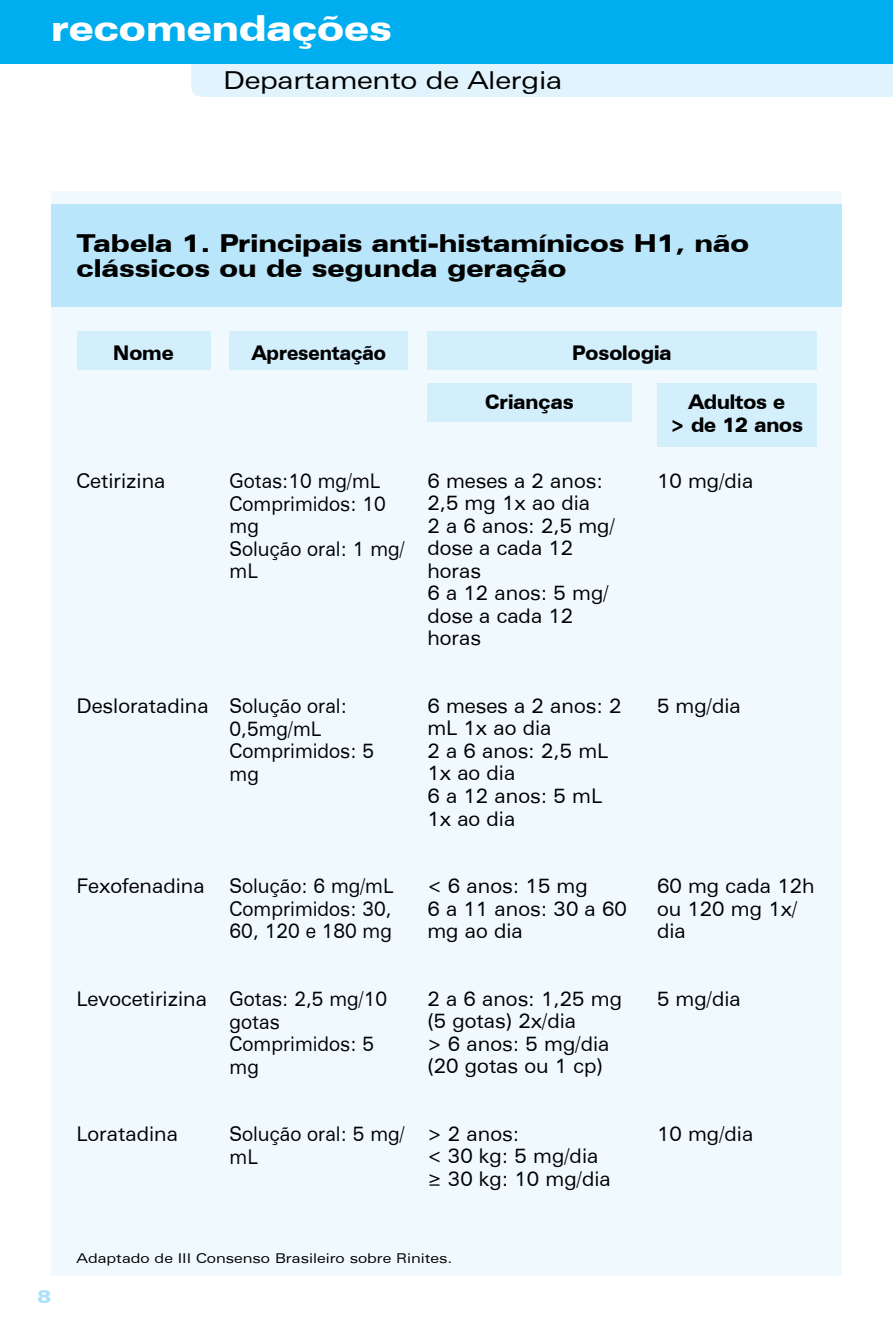
<style>
.page{position:relative;width:893px;height:1340px;background:#fff}
.page>*{position:absolute;margin:0;border:0;box-sizing:border-box;transform-origin:0 0}
.t1{font:900 expanded 36px "Zurich BT";color:#fff}
.t2{font:900 expanded 24.75px/24.8px "Zurich BT";color:#000}
.t3{font:expanded 24.75px "Zurich BT";letter-spacing:-.01em;color:#000}
.t4{font:expanded 20.25px/22.5px "Zurich BT";color:#000;scale:.85 1}
.t5{font:expanded 20.25px/22.5px "Zurich BT";color:#000;scale:.8 1}
.t6{font:900 expanded 20.25px/22.5px "Zurich BT";color:#000;text-align:center;scale:.85 1}
.t7{font:900 expanded 20.25px "Zurich BT";color:#000;scale:.8 1}
.t8{font:900 expanded 18px "Zurich BT";color:#abe1fa}
.t9{font:expanded 13.5px "Zurich BT";color:#000}
</style>
<div class="page">
<div style="left:191px;top:64px;width:702px;height:33px;background:#e1f4fd"></div>
<div style="left:0;top:0;width:893px;height:64px;background:#00aeef"></div>
<div style="left:51px;top:191px;width:791px;height:1085px;background:#eff9fe"></div>
<div style="left:51px;top:204px;width:791px;height:102px;background:#b9e6fa"></div>
<div style="left:77px;top:332px;width:133px;height:38px;background:#d4effc"></div>
<div style="left:230px;top:332px;width:178px;height:38px;background:#d4effc"></div>
<div style="left:427px;top:383px;width:204px;height:38px;background:#d4effc"></div>
<div style="left:657px;top:383px;width:159px;height:63px;background:#d4effc"></div>
<div style="left:427px;top:332px;width:389px;height:38px;background:#d4effc"></div>
<h1 class="t1" style="left:51px;top:7px;width:342px">recomendações</h1>
<p class="t3" style="left:223px;top:66px;width:341px">Departamento de Alergia</p>
<p class="t2" style="left:77px;top:231px;width:674px">Tabela 1. Principais anti-histamínicos H1, não clássicos ou de segunda geração</p>
<p class="t6" style="left:113px;top:341px;width:73px">Nome</p>
<p class="t7" style="left:252px;top:341px;width:169px">Apresentação</p>
<p class="t6" style="left:572px;top:341px;width:119px">Posologia</p>
<p class="t6" style="left:485px;top:390px;width:106px">Crianças</p>
<p class="t6" style="left:671px;top:390px;width:157px">Adultos e<br>&gt; de 12 anos</p>
<p class="t4" style="left:77px;top:470px;width:106px">Cetirizina</p>
<p class="t5" style="left:230px;top:470px;width:220px">Gotas:10 mg/mL<br>Comprimidos: 10 mg<br>Solução oral: 1 mg/ mL</p>
<p class="t4" style="left:427px;top:469px;width:222px">6 meses a 2 anos:<br>2,5 mg 1x ao dia<br>2 a 6 anos: 2,5 mg/ dose a cada 12 horas<br>6 a 12 anos: 5 mg/ dose a cada 12 horas</p>
<p class="t4" style="left:657px;top:469px;width:115px">10 mg/dia</p>
<p class="t4" style="left:77px;top:695px;width:157px">Desloratadina</p>
<p class="t5" style="left:230px;top:695px;width:182px">Solução oral:<br>0,5mg/mL<br>Comprimidos: 5 mg</p>
<p class="t4" style="left:427px;top:694px;width:230px">6 meses a 2 anos: 2 mL 1x ao dia<br>2 a 6 anos: 2,5 mL<br>1x ao dia<br>6 a 12 anos: 5 mL<br>1x ao dia</p>
<p class="t4" style="left:657px;top:694px;width:100px">5 mg/dia</p>
<p class="t4" style="left:77px;top:875px;width:152px">Fexofenadina</p>
<p class="t5" style="left:230px;top:875px;width:206px;text-align:justify">Solução: 6 mg/mL Comprimidos: 30, 60, 120 e 180 mg</p>
<p class="t4" style="left:427px;top:874px;width:236px">&lt; 6 anos: 15 mg<br>6 a 11 anos: 30 a 60 mg ao dia</p>
<p class="t4" style="left:657px;top:874px;width:187px">60 mg cada 12h ou 120 mg 1x/ dia</p>
<p class="t4" style="left:77px;top:987px;width:155px">Levocetirizina</p>
<p class="t5" style="left:230px;top:987px;width:198px">Gotas: 2,5 mg/10 gotas<br>Comprimidos: 5 mg</p>
<p class="t4" style="left:427px;top:987px;width:231px">2 a 6 anos: 1,25 mg (5 gotas) 2x/dia<br>&gt; 6 anos: 5 mg/dia (20 gotas ou 1 cp)</p>
<p class="t4" style="left:657px;top:987px;width:100px">5 mg/dia</p>
<p class="t4" style="left:77px;top:1122px;width:121px">Loratadina</p>
<p class="t5" style="left:230px;top:1122px;width:220px">Solução oral: 5 mg/ mL</p>
<p class="t4" style="left:427px;top:1122px;width:217px">&gt; 2 anos:<br>&lt; 30 kg: 5 mg/dia ≥ 30 kg: 10 mg/dia</p>
<p class="t4" style="left:657px;top:1122px;width:115px">10 mg/dia</p>
<p class="t8" style="left:37px;top:1285px;width:15px">8</p>
<p class="t9" style="left:77px;top:1250px;width:377px">Adaptado de III Consenso Brasileiro sobre Rinites.</p>
</div>
